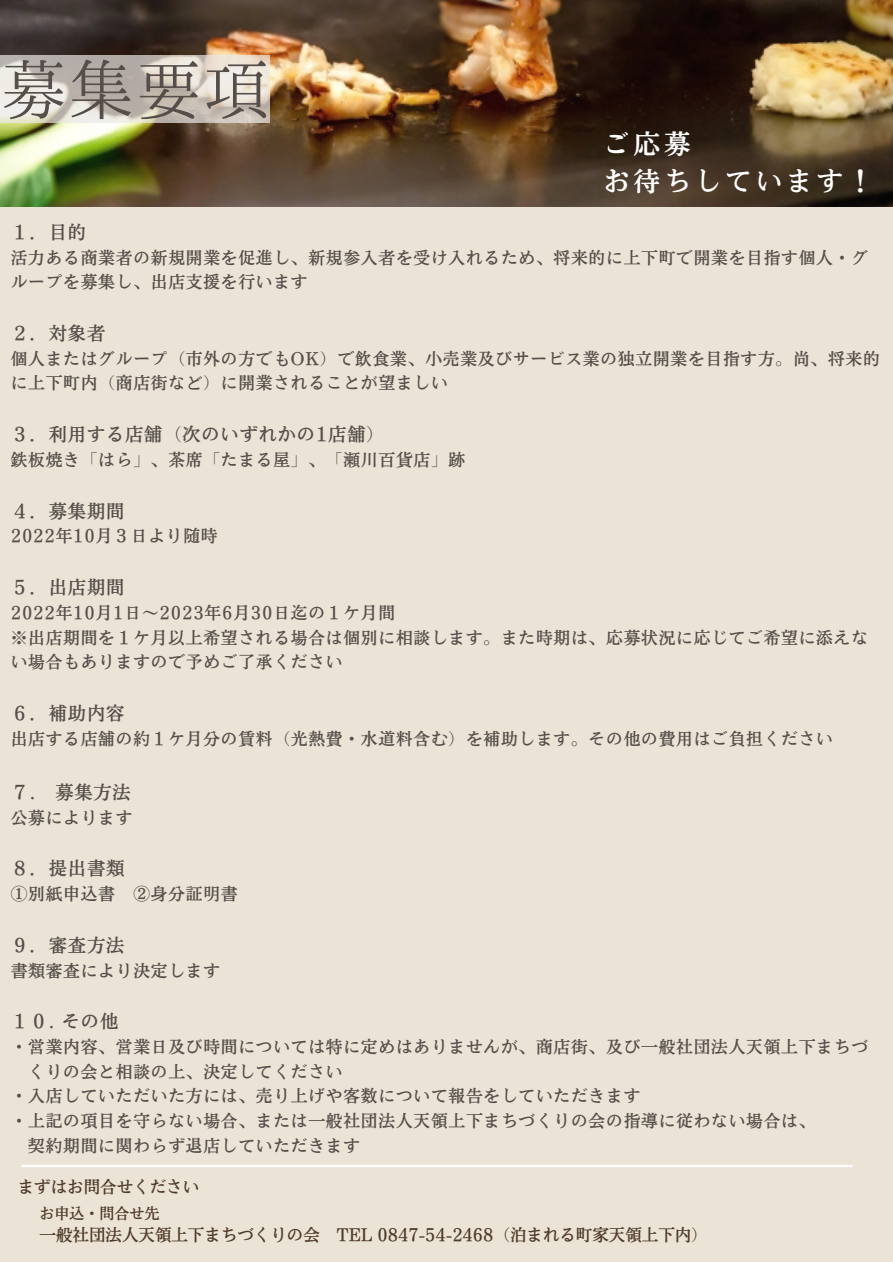
<style>
.page{position:relative;width:893px;height:1264px;background:#fff}
.page>*{position:absolute;margin:0;border:0;box-sizing:border-box;transform-origin:0 0}
.t1{font:67.5px "Honoka Mincho";color:#554e4a}
.t2{font:26.55px "Nud Motoya Mincho Std W5";letter-spacing:.15em;color:#fff}
.t3{font:26.55px "Nud Motoya Mincho Std W6";color:#fff}
.t4{font:18.15px "Nud Motoya Mincho Std W5";letter-spacing:.05em;color:#554e4a}
.t5{font:16.65px/24.8px "Nud Motoya Mincho Std W5";letter-spacing:.05em;color:#554e4a}
.t6{font:16.5px "Nud Motoya Mincho Std W5";color:#503b2a}
.t7{font:15px "Nud Motoya Mincho Std W5";color:#503b2a}
.s1{font-family:"Nud Motoya Mincho Std W6"}
</style>
<div class="page">
<img style="left:0;top:0;width:892px;height:207px">
<div style="left:0;top:207px;width:892px;height:1055px;background:#ebe4d6"></div>
<div style="left:0;top:55px;width:270px;height:68px;background:#eae8e7;opacity:.7"></div>
<hr style="left:21px;top:1164px;width:831px;height:3px;background:#fff">
<h1 class="t1" style="left:0;top:56px;width:271px">募集要項</h1>
<h2 class="t3" style="left:603px;top:130px;width:89px">ご応募</h2>
<h2 class="t2" style="left:603px;top:167px;width:272px"><span class="s1">お待</span>ちしています<span class="s1">！</span></h2>
<p class="t4" style="left:11px;top:223px;width:77px">１．目的</p>
<p class="t5" style="left:11px;top:245px;width:858px">活力ある商業者の新規開業を促進し、新規参入者を受け入れるため、将来的に上下町で開業を目指す個人・グループを募集し、出店支援を行います</p>
<p class="t4" style="left:11px;top:324px;width:96px">２．対象者</p>
<p class="t5" style="left:11px;top:346px;width:870px">個人またはグループ（市外の方でもOK）で飲食業、小売業及びサービス業の独立開業を目指す方。尚、将来的に上下町内（商店街など）に開業されることが望ましい</p>
<p class="t4" style="left:11px;top:425px;width:375px">３．利用する店舗（次のいずれかの1店舗）</p>
<p class="t5" style="left:11px;top:447px;width:456px">鉄板焼き「はら」、茶席「たまる屋」、「瀬川百貨店」跡</p>
<p class="t4" style="left:11px;top:501px;width:115px">４．募集期間</p>
<p class="t5" style="left:11px;top:523px;width:208px">2022年10月３日より随時</p>
<p class="t4" style="left:11px;top:578px;width:115px">５．出店期間</p>
<p class="t5" style="left:11px;top:600px;width:858px">2022年10月 1日～2023年6月 30日迄の１ケ月間<br>※出店期間を１ケ月以上希望される場合は個別に相談します。また時期は、応募状況に応じてご希望に添えない場合もありますので予めご了承ください</p>
<p class="t4" style="left:11px;top:704px;width:115px">６．補助内容</p>
<p class="t5" style="left:11px;top:726px;width:823px">出店する店舗の約１ケ月分の賃料（光熱費・水道料含む）を補助します。その他の費用はご負担ください</p>
<p class="t4" style="left:11px;top:782px;width:121px">７. 募集方法</p>
<p class="t5" style="left:11px;top:804px;width:123px">公募によります</p>
<p class="t4" style="left:11px;top:859px;width:115px">８．提出書類</p>
<p class="t5" style="left:11px;top:881px;width:228px">①別紙申込書 ②身分証明書</p>
<p class="t4" style="left:11px;top:935px;width:115px">９．審査方法</p>
<p class="t5" style="left:11px;top:957px;width:211px">書類審査により決定します</p>
<p class="t4" style="left:11px;top:1012px;width:109px">１０. その他</p>
<p class="t5" style="left:11px;top:1034px;width:858px">・営業内容、営業日及び時間については特に定めはありませんが、商店街、及び一般社団法人天領上下まちづ</p>
<p class="t5" style="left:28px;top:1058px;width:316px">くりの会と相談の上、決定してください</p>
<p class="t5" style="left:11px;top:1083px;width:631px">・入店していただいた方には、売り上げや客数について報告をしていただきます</p>
<p class="t5" style="left:11px;top:1108px;width:806px">・上記の項目を守らない場合、または一般社団法人天領上下まちづくりの会の指導に従わない場合は、</p>
<p class="t5" style="left:28px;top:1133px;width:333px">契約期間に関わらず退店していただきます</p>
<p class="t6" style="left:18px;top:1178px;width:183px">まずはお問合せください</p>
<p class="t7" style="left:40px;top:1206px;width:121px">お申込・問合せ先</p>
<p class="t6" style="left:40px;top:1226px;width:669px">一般社団法人天領上下まちづくりの会 TEL 0847-54-2468（泊まれる町家天領上下内）</p>
</div>
